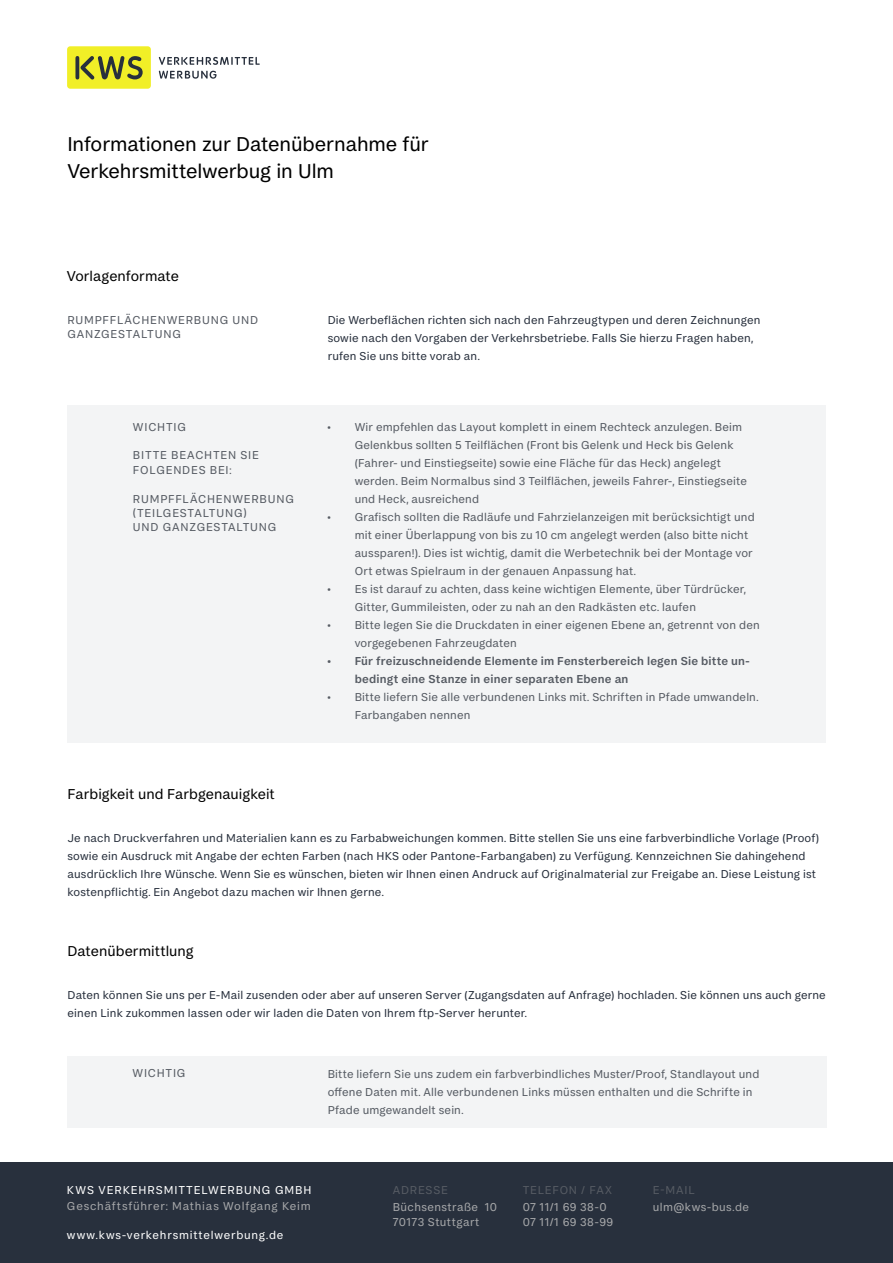
<style>
.page{position:relative;width:893px;height:1263px;background:#fff}
.page>*{position:absolute;margin:0;border:0;box-sizing:border-box;transform-origin:0 0}
.t1{font:21px/27.3px "FS Koopman";letter-spacing:-.005em;color:#000}
.t2{font:15px "FS Koopman";letter-spacing:.005em;color:#000}
.t3{font:12px/18px "FS Koopman";letter-spacing:.015em;color:#565b63}
.t4{font:12px/18px "FS Koopman";letter-spacing:.015em;color:#28303d}
.t5{font:12px/14.4px "FS Koopman";letter-spacing:.045em;color:#a6a7a9}
.t6{font:500 12px/18px "FS Koopman";letter-spacing:.015em;color:#565b63}
.t7{font:12px/14.4px "FS Koopman";letter-spacing:.065em;color:#565b63}
.t8{font:12px "FS Koopman";letter-spacing:.07em;color:#fff}
.t9{font:12px/14.4px "FS Koopman";letter-spacing:.07em;color:#565b63}
.t10{font:12px "FS Koopman";letter-spacing:.06em;color:#565b63}
</style>
<div class="page">
<div style="left:0;top:1162px;width:893px;height:101px;background:#28303d"></div>
<div style="left:67px;top:46px;width:84px;height:43px;background:#f1ef27;border-radius:3px"></div>
<svg style="left:75px;top:56px;width:68px;height:24px"></svg>
<svg style="left:159px;top:57px;width:101px;height:8px"></svg>
<svg style="left:159px;top:71px;width:58px;height:8px"></svg>
<div style="left:68px;top:405px;width:758px;height:337px;background:#f3f4f5"></div>
<div style="left:68px;top:1056px;width:759px;height:72px;background:#f3f4f5"></div>
<h1 class="t1" style="left:67px;top:130px;width:363px">Informationen zur Datenübernahme für<br>Verkehrsmittelwerbug in Ulm</h1>
<p class="t2" style="left:67px;top:267px;width:114px">Vorlagenformate</p>
<p class="t9" style="left:67px;top:312px;width:192px">RUMPFFLÄCHENWERBUNG UND<br>GANZGESTALTUNG</p>
<p class="t4" style="left:328px;top:311px;width:434px">Die Werbeflächen richten sich nach den Fahrzeugtypen und deren Zeichnungen sowie nach den Vorgaben der Verkehrsbetriebe. Falls Sie hierzu Fragen haben, rufen Sie uns bitte vorab an.</p>
<p class="t7" style="left:133px;top:419px;width:54px">WICHTIG</p>
<p class="t7" style="left:133px;top:448px;width:127px">BITTE BEACHTEN SIE<br>FOLGENDES BEI:</p>
<p class="t7" style="left:133px;top:491px;width:163px">RUMPFFLÄCHENWERBUNG (TEILGESTALTUNG)<br>UND GANZGESTALTUNG</p>
<p class="t3" style="left:355px;top:417px;width:394px;text-indent:-27px">• Wir empfehlen das Layout komplett in einem Rechteck anzulegen. Beim Gelenkbus sollten 5 Teilflächen (Front bis Gelenk und Heck bis Gelenk (Fahrer- und Einstiegseite) sowie eine Fläche für das Heck) angelegt werden. Beim Normalbus sind 3 Teilflächen, jeweils Fahrer-, Einstiegseite und Heck, ausreichend</p>
<p class="t3" style="left:355px;top:507px;width:402px;text-indent:-27px">• Grafisch sollten die Radläufe und Fahrzielanzeigen mit berücksichtigt und mit einer Überlappung von bis zu 10 cm angelegt werden (also bitte nicht aussparen!). Dies ist wichtig, damit die Werbetechnik bei der Montage vor Ort etwas Spielraum in der genauen Anpassung hat.</p>
<p class="t3" style="left:355px;top:579px;width:393px;text-indent:-27px">• Es ist darauf zu achten, dass keine wichtigen Elemente, über Türdrücker,<br>Gitter, Gummileisten, oder zu nah an den Radkästen etc. laufen</p>
<p class="t3" style="left:355px;top:615px;width:407px;text-indent:-27px">• Bitte legen Sie die Druckdaten in einer eigenen Ebene an, getrennt von den vorgegebenen Fahrzeugdaten</p>
<p class="t6" style="left:355px;top:651px;width:396px;text-indent:-27px">• Für freizuschneidende Elemente im Fensterbereich legen Sie bitte un&shy;bedingt eine Stanze in einer separaten Ebene an</p>
<p class="t3" style="left:355px;top:687px;width:405px;text-indent:-27px">• Bitte liefern Sie alle verbundenen Links mit. Schriften in Pfade umwandeln.<br>Farbangaben nennen</p>
<p class="t2" style="left:68px;top:785px;width:209px">Farbigkeit und Farbgenauigkeit</p>
<p class="t4" style="left:68px;top:829px;width:753px">Je nach Druckverfahren und Materialien kann es zu Farbabweichungen kommen. Bitte stellen Sie uns eine farbverbindliche Vorlage (Proof) sowie ein Ausdruck mit Angabe der echten Farben (nach HKS oder Pantone-Farbangaben) zu Verfügung. Kennzeichnen Sie dahingehend ausdrücklich Ihre Wünsche. Wenn Sie es wünschen, bieten wir Ihnen einen Andruck auf Originalmaterial zur Freigabe an. Diese Leistung ist kostenpflichtig. Ein Angebot dazu machen wir Ihnen gerne.</p>
<p class="t2" style="left:68px;top:942px;width:128px">Datenübermittlung</p>
<p class="t4" style="left:68px;top:986px;width:760px">Daten können Sie uns per E-Mail zusenden oder aber auf unseren Server (Zugangsdaten auf Anfrage) hochladen. Sie können uns auch gerne einen Link zukommen lassen oder wir laden die Daten von Ihrem ftp-Server herunter.</p>
<p class="t7" style="left:133px;top:1066px;width:54px">WICHTIG</p>
<p class="t3" style="left:328px;top:1064px;width:433px">Bitte liefern Sie uns zudem ein farbverbindliches Muster/Proof, Standlayout und offene Daten mit. Alle verbundenen Links müssen enthalten und die Schrifte in<br>Pfade umgewandelt sein.</p>
<p class="t8" style="left:67px;top:1183px;width:246px">KWS VERKEHRSMITTELWERBUNG GMBH</p>
<p class="t9" style="left:393px;top:1183px;width:57px">ADRESSE</p>
<p class="t8" style="left:67px;top:1228px;width:218px">www.kws-verkehrsmittelwerbung.de</p>
<p class="t10" style="left:523px;top:1183px;width:91px">TELEFON / FAX</p>
<p class="t3" style="left:653px;top:1181px;width:43px">E-MAIL</p>
<p class="t5" style="left:67px;top:1199px;width:245px">Geschäftsführer: Mathias Wolfgang Keim</p>
<p class="t5" style="left:393px;top:1200px;width:106px">Büchsenstraße 10</p>
<p class="t5" style="left:653px;top:1200px;width:98px">ulm@kws-bus.de</p>
<p class="t5" style="left:393px;top:1214px;width:88px">70173 Stuttgart</p>
<p class="t5" style="left:523px;top:1200px;width:92px">07 11/1 69 38-0<br>07 11/1 69 38-99</p>
</div>
